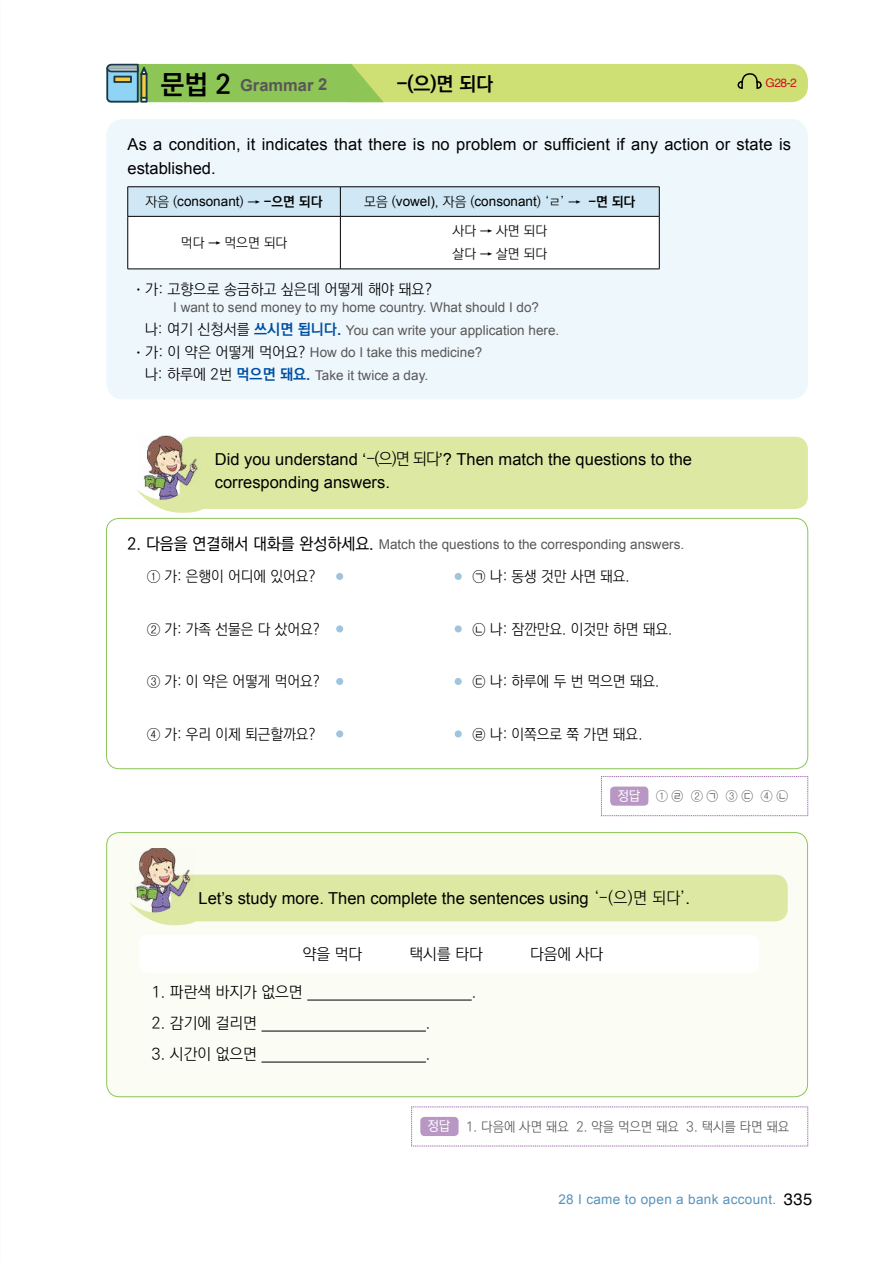
<style>
.page{position:relative;width:893px;height:1263px;background:#fff}
.page>*{position:absolute;margin:0;border:0;box-sizing:border-box;transform-origin:0 0}
.t1{font:700 19.5px "Ko Pub Dotum";color:#000}
.t2{font:16.5px/24px "Arial";color:#000}
.t3{font:700 16.5px "Arial";color:#595757}
.t4{font:300 15.75px "Ko Pub Dotum";color:#000}
.t5{font:300 15px "Ko Pub Dotum";color:#000}
.t6{font:13.5px "Arial";color:#595757}
.t7{font:13.5px "Arial";color:#000}
.t8{font:300 13.5px "Ko Pub Dotum";color:#595757}
.t9{font:13.5px "Arial";letter-spacing:.025em;color:#5893bc}
.t10{font:300 13.5px/22.5px "Ko Pub Dotum";color:#000}
.t11{font:12px "Helvetica";color:#d0121b}
.s1{font-family:"Ko Pub Dotum";font-size:27px;color:#000}
.s2{font-family:"Ko Pub Dotum";font-weight:300}
.s3{font-family:"Ko Pub Dotum";font-weight:700}
.s4{font-weight:700}
.s5{font-family:"Ko Pub Dotum";font-weight:300;font-size:15px;color:#000}
.s6{font-family:"Ko Pub Dotum";font-weight:700;font-size:15px;color:#004ea2}
.s7{font-family:"Ko Pub Dotum";font-weight:700;font-size:15px;color:#000}
.s8{font-family:"Ko Pub Dotum";font-weight:500;font-size:16.5px;color:#000}
.s9{font-weight:500;color:#fff}
.s10{font-family:"Helvetica";font-size:16.5px;color:#000}
</style>
<div class="page">
<div style="left:106px;top:518px;width:702px;height:251px;border:1px solid #8dc556;border-radius:13px"></div>
<div style="left:336px;top:573px;width:7px;height:7px;background:#a0c4de;border-radius:50%"></div>
<div style="left:455px;top:573px;width:7px;height:7px;background:#a0c4de;border-radius:50%"></div>
<div style="left:336px;top:625px;width:7px;height:7px;background:#a0c4de;border-radius:50%"></div>
<div style="left:455px;top:625px;width:7px;height:7px;background:#a0c4de;border-radius:50%"></div>
<div style="left:336px;top:678px;width:7px;height:7px;background:#a0c4de;border-radius:50%"></div>
<div style="left:455px;top:678px;width:7px;height:7px;background:#a0c4de;border-radius:50%"></div>
<div style="left:336px;top:730px;width:7px;height:7px;background:#a0c4de;border-radius:50%"></div>
<div style="left:455px;top:730px;width:7px;height:7px;background:#a0c4de;border-radius:50%"></div>
<div style="left:107px;top:832px;width:700px;height:265px;background:#fbfcf4;border-radius:13px"></div>
<div style="left:106px;top:832px;width:702px;height:265px;border:1px solid #8dc556;border-radius:13px"></div>
<div style="left:139px;top:935px;width:620px;height:38px;background:#fff;border-radius:9px"></div>
<hr style="left:307px;top:1000px;width:165px;height:1px;background:#000">
<hr style="left:261px;top:1031px;width:165px;height:1px;background:#000">
<hr style="left:261px;top:1062px;width:165px;height:1px;background:#000">
<div style="left:171px;top:875px;width:617px;height:46px;background:#dde9a3;border-radius:13px"></div>
<img style="left:135px;top:848px;width:58px;height:48px">
<svg style="left:129px;top:896px;width:72px;height:30px"></svg>
<div style="left:106px;top:119px;width:702px;height:280px;background:#eef7fc;border-radius:17px"></div>
<hr style="left:128px;top:186px;width:212px;height:1px;background:#000">
<hr style="left:340px;top:186px;width:319px;height:1px;background:#000">
<svg style="left:127px;top:187px;width:533px;height:82px;background:#eaf2f7"></svg>
<hr style="left:128px;top:216px;width:212px;height:1px;background:#000">
<hr style="left:127px;top:217px;width:1px;height:52px;background:#000">
<hr style="left:340px;top:216px;width:319px;height:1px;background:#000">
<hr style="left:340px;top:217px;width:1px;height:52px;background:#000">
<hr style="left:659px;top:217px;width:1px;height:52px;background:#000">
<hr style="left:128px;top:269px;width:212px;height:1px;background:#000">
<hr style="left:340px;top:269px;width:319px;height:1px;background:#000">
<svg style="left:106px;top:64px;width:702px;height:39px;background:#b5d370"></svg>
<div style="left:180px;top:437px;width:628px;height:72px;background:#dde9a3;border-radius:13px"></div>
<img style="left:141px;top:435px;width:60px;height:48px">
<svg style="left:136px;top:483px;width:67px;height:30px"></svg>
<svg style="left:601px;top:776px;width:207px;height:40px"></svg>
<svg style="left:411px;top:1106px;width:397px;height:41px"></svg>
<p class="t3" style="left:161px;top:74px;width:168px"><span class="s1">문법 2</span> Grammar 2</p>
<h1 class="t1" style="left:396px;top:75px;width:98px">-(으)면 되다</h1>
<p class="t11" style="left:766px;top:75px;width:33px">G28-2</p>
<p class="t2" style="left:128px;top:133px;width:665px">As a condition, it indicates that there is no problem or sufficient if any action or state is established.</p>
<p class="t7" style="left:146px;top:193px;width:178px"><span class="s2">자음 (</span>consonant<span class="s2">) →</span> <span class="s3">-으면 되다</span></p>
<p class="t7" style="left:364px;top:193px;width:273px"><span class="s2">모음 (</span>vowel)<span class="s2">, 자음 (</span>consonant<span class="s2">) ‘ㄹ’ →</span> <span class="s3">-면 되다</span></p>
<p class="t10" style="left:181px;top:232px;width:108px">먹다 → 먹으면 되다</p>
<p class="t10" style="left:453px;top:221px;width:96px">사다 → 사면 되다 살다 → 살면 되다</p>
<p class="t5" style="left:132px;top:282px;width:302px"><span class="s4">ㆍ</span>가: 고향으로 송금하고 싶은데 어떻게 해야 돼요?</p>
<p class="t6" style="left:173px;top:299px;width:367px">I want to send money to my home country. What should I do?</p>
<p class="t6" style="left:145px;top:321px;width:416px"><span class="s5">나: 여기 신청서를</span> <span class="s6">쓰시면 됩니다.</span> You can write your application here.</p>
<p class="t6" style="left:132px;top:344px;width:352px"><span class="s7">ㆍ</span><span class="s5">가: 이 약은 어떻게 먹어요?</span> How do I take this medicine?</p>
<p class="t6" style="left:145px;top:366px;width:285px"><span class="s5">나: 하루에 2번</span> <span class="s6">먹으면 돼요.</span> Take it twice a day.</p>
<p class="t2" style="left:215px;top:448px;width:479px;line-height:22.5px">Did you understand ‘<span class="s2">-(으)면 되다</span>’? Then match the questions to the corresponding answers.</p>
<p class="t6" style="left:128px;top:536px;width:558px"><span class="s8">2. 다음을 연결해서 대화를 완성하세요.</span> Match the questions to the corresponding answers.</p>
<p class="t5" style="left:147px;top:569px;width:170px">① 가: 은행이 어디에 있어요?</p>
<p class="t5" style="left:473px;top:569px;width:159px">㉠ 나: 동생 것만 사면 돼요.</p>
<p class="t5" style="left:147px;top:622px;width:174px">② 가: 가족 선물은 다 샀어요?</p>
<p class="t5" style="left:473px;top:622px;width:201px">㉡ 나: 잠깐만요. 이것만 하면 돼요.</p>
<p class="t5" style="left:147px;top:674px;width:174px">③ 가: 이 약은 어떻게 먹어요?</p>
<p class="t5" style="left:473px;top:674px;width:188px">㉢ 나: 하루에 두 번 먹으면 돼요.</p>
<p class="t5" style="left:147px;top:727px;width:170px">④ 가: 우리 이제 퇴근할까요?</p>
<p class="t5" style="left:473px;top:727px;width:172px">㉣ 나: 이쪽으로 쭉 가면 돼요.</p>
<p class="t8" style="left:617px;top:789px;width:172px"><span class="s9">정답</span> ① ㉣ ② ㉠ ③ ㉢ ④ ㉡</p>
<p class="t2" style="left:199px;top:886px;width:493px">Let’s study more. Then complete the sentences using <span class="s2">‘-(으)면 되다’</span>.</p>
<p class="t4" style="left:303px;top:946px;width:61px">약을 먹다</p>
<p class="t4" style="left:410px;top:946px;width:75px">택시를 타다</p>
<p class="t4" style="left:530px;top:946px;width:75px">다음에 사다</p>
<p class="t4" style="left:152px;top:984px;width:152px">1. 파란색 바지가 없으면</p>
<p class="t4" style="left:472px;top:984px;width:6px">.</p>
<p class="t4" style="left:152px;top:1015px;width:107px">2. 감기에 걸리면</p>
<p class="t4" style="left:426px;top:1015px;width:6px">.</p>
<p class="t4" style="left:152px;top:1046px;width:107px">3. 시간이 없으면</p>
<p class="t4" style="left:426px;top:1046px;width:6px">.</p>
<p class="t8" style="left:428px;top:1120px;width:363px"><span class="s9">정답</span> 1. 다음에 사면 돼요 2. 약을 먹으면 돼요 3. 택시를 타면 돼요</p>
<p class="t9" style="left:558px;top:1190px;width:255px">28 I came to open a bank account. <span class="s10">335</span></p>
</div>
